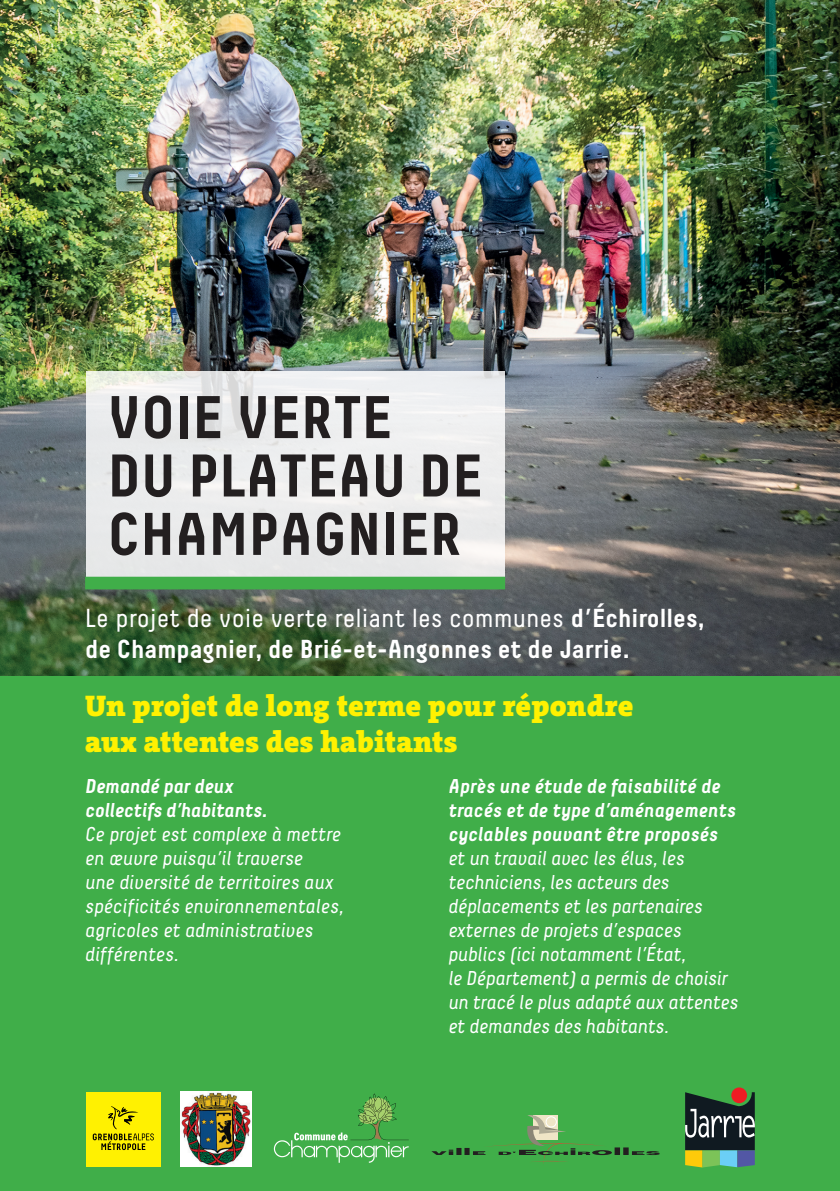
<style>
.page{position:relative;width:840px;height:1191px;background:#fff}
.page>*{position:absolute;margin:0;border:0;box-sizing:border-box;transform-origin:0 0}
.t1{font:700 60px/58.4px "Decima";color:#231f20}
.t2{font:900 30px/36px "The Serif C4 s";letter-spacing:.01em;color:#fff101}
.t3{font:700 26px/31.2px "Decima";color:#fff}
.t4{font:italic 20px/24px "Decima";color:#fff}
.t5{font:italic 700 20px/24px "Decima";color:#fff}
.s1{font-weight:400}
</style>
<div class="page">
<img style="left:0;top:0;width:839px;height:676px">
<div style="left:0;top:676px;width:839px;height:515px;background:#40ae49"></div>
<div style="left:86px;top:1092px;width:74px;height:74px;background:#fff101"></div>
<svg style="left:92px;top:1106px;width:62px;height:45px"></svg>
<svg style="left:274px;top:1093px;width:134px;height:69px"></svg>
<div style="left:592px;top:1150px;width:19px;height:5px;background:#231f20;border-radius:50%"></div>
<div style="left:623px;top:1147px;width:5px;height:8px;background:#231f20"></div>
<div style="left:614px;top:1147px;width:5px;height:8px;background:#231f20"></div>
<svg style="left:632px;top:1151px;width:27px;height:4px"></svg>
<svg style="left:431px;top:1115px;width:175px;height:49px"></svg>
<img style="left:181px;top:1091px;width:70px;height:75px">
<svg style="left:731px;top:1087px;width:15px;height:16px"></svg>
<svg style="left:685px;top:1092px;width:69px;height:75px;background:#4e5e4f"></svg>
<div style="left:86px;top:371px;width:418px;height:205px;background:#ececed"></div>
<div style="left:85px;top:577px;width:420px;height:12px;background:#40ae49"></div>
<h1 class="t1" style="left:107px;top:387px;width:377px">VOIE VERTE<br>DU PLATEAU DE<br>CHAMPAGNIER</h1>
<h3 class="t3" style="left:85px;top:602px;width:620px"><span class="s1">Le projet de voie verte reliant les communes</span> d’Échirolles, de Champagnier, de Brié-et-Angonnes et de Jarrie.</h3>
<h2 class="t2" style="left:85px;top:687px;width:549px">Un projet de long terme pour répondre aux attentes des habitants</h2>
<p class="t5" style="left:85px;top:773px;width:183px">Demandé par deux collectifs d’habitants.</p>
<p class="t4" style="left:85px;top:821px;width:260px">Ce projet est complexe à mettre en œuvre puisqu’il traverse<br>une diversité de territoires aux spécificités environnementales, agricoles et administratives différentes.</p>
<p class="t5" style="left:448px;top:773px;width:289px">Après une étude de faisabilité de tracés et de type d’aménagements cyclables pouvant être proposés</p>
<p class="t4" style="left:448px;top:845px;width:291px">et un travail avec les élus, les techniciens, les acteurs des déplacements et les partenaires externes de projets d’espaces publics (ici notamment l’État,<br>le Département) a permis de choisir un tracé le plus adapté aux attentes et demandes des habitants.</p>
</div>
